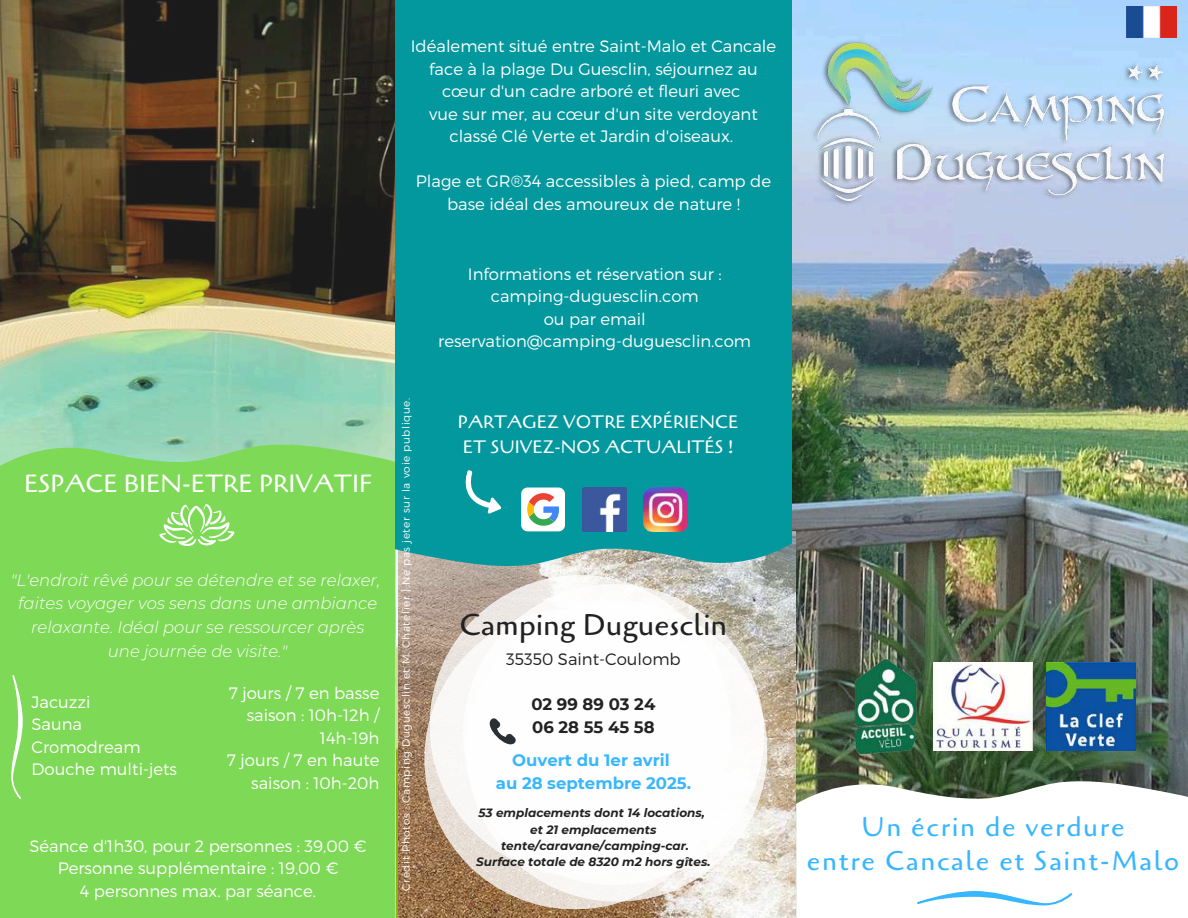
<style>
.page{position:relative;width:1188px;height:918px;background:#fff}
.page>*{position:absolute;margin:0;border:0;box-sizing:border-box;transform-origin:0 0}
.t1{font:30px "Cagliostro";color:#222}
.t2{font:27px/33.8px "Cagliostro";letter-spacing:.06em;color:#38b6ff;text-align:center}
.t3{font:24.9px "Cagliostro";color:#fff}
.t4{font:18px/24.8px "Cagliostro";color:#fff}
.t5{font:300 16.5px/22.5px "Montserrat";color:#fff;text-align:center}
.t6{font:italic 300 16.5px/23.7px "Montserrat";color:#fff;text-align:center}
.t7{font:700 16.5px/23.1px "Montserrat";color:#38b6ff;text-align:center}
.t8{font:700 16.5px/23.1px "Montserrat";color:#222}
.t9{font:300 16.5px "Montserrat";color:#222}
.t10{font:italic 700 12px/16.2px "Montserrat";color:#222;text-align:center}
.t11{font:300 10.5px "Montserrat";letter-spacing:.06em;color:#fff}
</style>
<div class="page">
<img style="left:0;top:0;width:1188px;height:918px">
<div style="left:0;top:445px;width:395px;height:473px;background:#7ed957"></div>
<img style="left:398px;top:532px;width:398px;height:386px">
<div style="left:395px;top:0;width:397px;height:566px;background:#03989e"></div>
<svg style="left:159px;top:504px;width:75px;height:42px"></svg>
<svg style="left:11px;top:675px;width:11px;height:124px"></svg>
<svg style="left:459px;top:470px;width:49px;height:46px;background:#2ba8ad"></svg>
<svg style="left:430px;top:575px;width:301px;height:301px;fill:#ede8e5"></svg>
<svg style="left:463px;top:584px;width:301px;height:301px"></svg>
<div style="left:466px;top:601px;width:301px;height:301px;background:#fff;border-radius:50%"></div>
<div style="left:424px;top:608px;width:301px;height:301px;background:#fff;border-radius:50%"></div>
<svg style="left:489px;top:718px;width:27px;height:27px"></svg>
<img style="left:806px;top:36px;width:366px;height:174px">
<div style="left:796px;top:781px;width:392px;height:137px;background:#fff"></div>
<svg style="left:917px;top:891px;width:155px;height:14px"></svg>
<svg style="left:521px;top:488px;width:44px;height:43px"></svg>
<img style="left:946px;top:662px;width:87px;height:89px">
<img style="left:1126px;top:7px;width:50px;height:30px">
<img style="left:582px;top:488px;width:44px;height:43px">
<img style="left:644px;top:488px;width:44px;height:43px">
<img style="left:1047px;top:662px;width:88px;height:89px">
<img style="left:825px;top:646px;width:121px;height:121px">
<p class="t5" style="left:411px;top:34px;width:367px">Idéalement situé entre Saint-Malo et Cancale face à la plage Du Guesclin, séjournez au cœur d'un cadre arboré et fleuri avec<br>vue sur mer, au cœur d'un site verdoyant classé Clé Verte et Jardin d'oiseaux.</p>
<p class="t5" style="left:416px;top:169px;width:357px">Plage et GR®34 accessibles à pied, camp de base idéal des amoureux de nature !</p>
<h3 class="t3" style="left:24px;top:467px;width:349px">ESPACE BIEN-ETRE PRIVATIF</h3>
<p class="t6" style="left:11px;top:568px;width:371px">"L'endroit rêvé pour se détendre et se relaxer, faites voyager vos sens dans une ambiance relaxante. Idéal pour se ressourcer après<br>une journée de visite."</p>
<p class="t5" style="left:32px;top:690px;width:147px;text-align:left">Jacuzzi<br>Sauna<br>Cromodream<br>Douche multi-jets</p>
<p class="t5" style="left:227px;top:681px;width:154px;text-align:right">7 jours / 7 en basse saison : 10h-12h /<br>14h-19h<br>7 jours / 7 en haute saison : 10h-20h</p>
<p class="t5" style="left:30px;top:834px;width:339px">Séance d'1h30, pour 2 personnes : 39,00 €<br>Personne supplémentaire : 19,00 €<br>4 personnes max. par séance.</p>
<p class="t11" style="left:399px;top:891px;width:495px;rotate:-90deg">Crédit Photos : Camping Duguesclin et M. Chatelier | Ne pas jeter sur la voie publique.</p>
<p class="t5" style="left:438px;top:262px;width:314px">Informations et réservation sur : camping-duguesclin.com<br>ou par email reservation@camping-duguesclin.com</p>
<p class="t4" style="left:458px;top:410px;width:282px">PARTAGEZ VOTRE EXPÉRIENCE<br>ET SUIVEZ-NOS ACTUALITÉS !</p>
<h1 class="t1" style="left:460px;top:605px;width:269px">Camping Duguesclin</h1>
<p class="t9" style="left:506px;top:648px;width:176px">35350 Saint-Coulomb</p>
<p class="t8" style="left:531px;top:692px;width:126px">02 99 89 03 24<br>06 28 55 45 58</p>
<p class="t7" style="left:496px;top:749px;width:197px">Ouvert du 1er avril<br>au 28 septembre 2025.</p>
<p class="t10" style="left:476px;top:805px;width:236px">53 emplacements dont 14 locations, et 21 emplacements tente/caravane/camping-car.<br>Surface totale de 8320 m2 hors gîtes.</p>
<h2 class="t2" style="left:807px;top:811px;width:374px">Un écrin de verdure<br>entre Cancale et Saint-Malo</h2>
</div>
